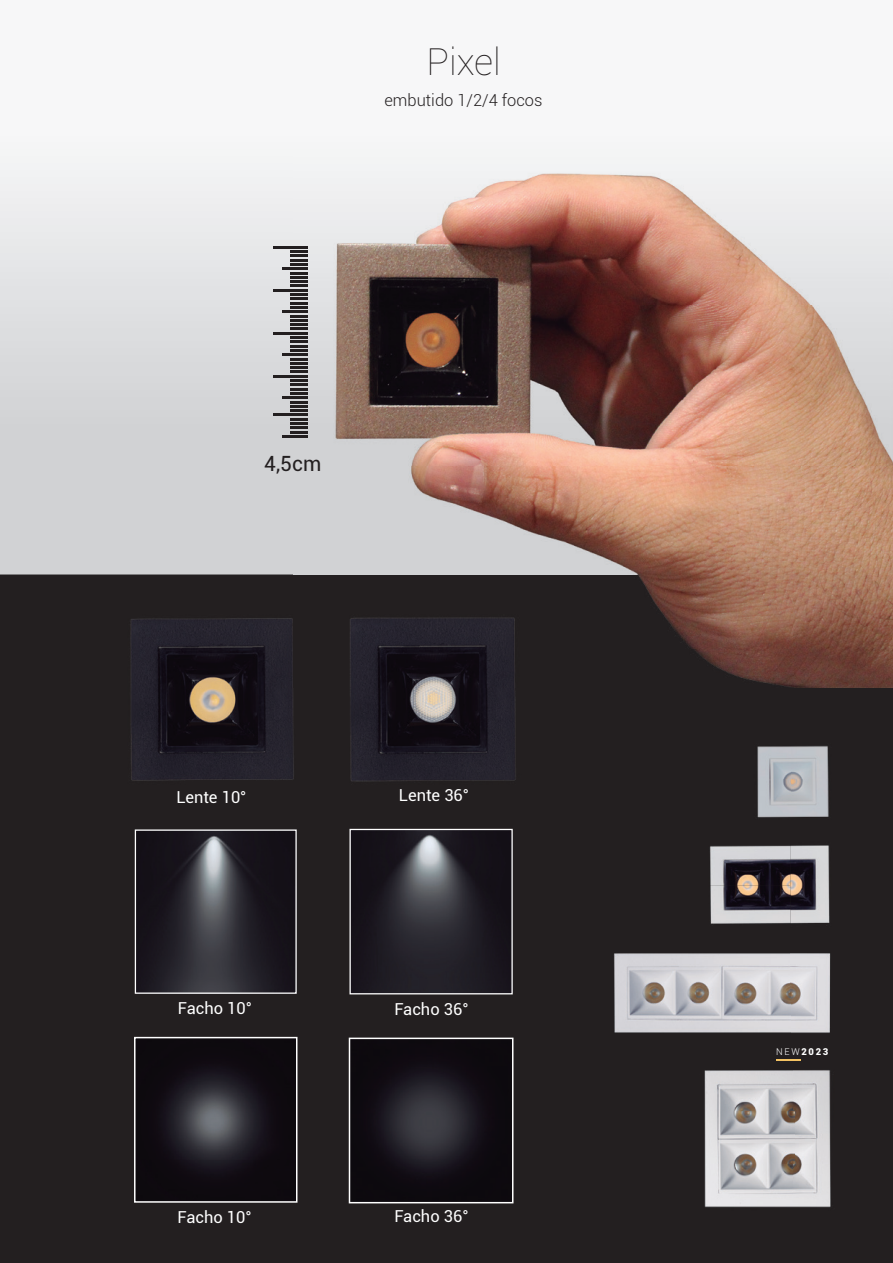
<style>
.page{position:relative;width:893px;height:1263px;background:#fff}
.page>*{position:absolute;margin:0;border:0;box-sizing:border-box;transform-origin:0 0}
.t1{font:100 37.5px "Roboto";color:#231f20}
.t2{font:21px "Roboto";color:#231f20}
.t3{font:16.5px "Roboto";color:#fff}
.t4{font:300 16.5px "Roboto";color:#231f20}
.t5{font:900 9.45px "Roboto";color:#fff}
.s1{font-weight:300}
</style>
<div class="page">
<div style="left:0;top:574px;width:893px;height:689px;background:#231f20"></div>
<svg style="left:0;top:149px;width:294px;height:425px"></svg>
<img style="left:294px;top:574px;width:499px;height:76px">
<img style="left:793px;top:574px;width:100px;height:113px">
<img style="left:695px;top:650px;width:98px;height:37px">
<img style="left:294px;top:149px;width:599px;height:425px">
<hr style="left:273px;top:246px;width:34px;height:2px;background:#231f20">
<hr style="left:273px;top:414px;width:34px;height:2px;background:#231f20">
<hr style="left:273px;top:375px;width:34px;height:2px;background:#231f20">
<hr style="left:290px;top:250px;width:17px;height:3px;background:#231f20">
<svg style="left:290px;top:418px;width:17px;height:2px"></svg>
<hr style="left:290px;top:379px;width:17px;height:3px;background:#231f20">
<hr style="left:290px;top:422px;width:17px;height:3px;background:#231f20">
<svg style="left:290px;top:255px;width:17px;height:6px"></svg>
<hr style="left:290px;top:263px;width:17px;height:3px;background:#231f20">
<svg style="left:290px;top:427px;width:17px;height:6px"></svg>
<svg style="left:290px;top:384px;width:17px;height:10px"></svg>
<hr style="left:282px;top:268px;width:25px;height:2px;background:#231f20">
<hr style="left:282px;top:435px;width:25px;height:2px;background:#231f20">
<hr style="left:282px;top:397px;width:25px;height:2px;background:#231f20">
<svg style="left:290px;top:401px;width:17px;height:6px"></svg>
<hr style="left:290px;top:409px;width:17px;height:3px;background:#231f20">
<svg style="left:290px;top:272px;width:17px;height:15px"></svg>
<hr style="left:273px;top:289px;width:34px;height:2px;background:#231f20">
<hr style="left:290px;top:293px;width:17px;height:3px;background:#231f20">
<svg style="left:290px;top:298px;width:17px;height:10px"></svg>
<hr style="left:282px;top:311px;width:25px;height:2px;background:#231f20">
<svg style="left:290px;top:315px;width:17px;height:15px"></svg>
<hr style="left:273px;top:332px;width:34px;height:2px;background:#231f20">
<hr style="left:290px;top:336px;width:17px;height:3px;background:#231f20">
<svg style="left:290px;top:341px;width:17px;height:10px"></svg>
<hr style="left:282px;top:354px;width:25px;height:2px;background:#231f20">
<svg style="left:290px;top:358px;width:17px;height:6px"></svg>
<hr style="left:290px;top:366px;width:17px;height:3px;background:#231f20">
<svg style="left:290px;top:371px;width:17px;height:2px"></svg>
<img style="left:130px;top:618px;width:164px;height:163px">
<img style="left:294px;top:614px;width:2px;height:36px">
<img style="left:345px;top:614px;width:179px;height:168px">
<img style="left:137px;top:831px;width:158px;height:161px">
<div style="left:135px;top:829px;width:162px;height:165px;border:1px solid #fff"></div>
<img style="left:351px;top:831px;width:160px;height:161px">
<div style="left:349px;top:829px;width:164px;height:165px;border:1px solid #fff"></div>
<img style="left:137px;top:1040px;width:157px;height:160px">
<div style="left:134px;top:1037px;width:163px;height:166px;border:2px solid #fff"></div>
<img style="left:352px;top:1040px;width:158px;height:160px">
<div style="left:349px;top:1037px;width:164px;height:166px;border:2px solid #fff"></div>
<img style="left:757px;top:745px;width:72px;height:73px">
<img style="left:709px;top:845px;width:121px;height:79px">
<img style="left:704px;top:1060px;width:127px;height:148px">
<img style="left:614px;top:953px;width:217px;height:80px">
<svg style="left:776px;top:1059px;width:25px;height:1px"></svg>
<h1 class="t1" style="left:426px;top:36px;width:76px">Pixel</h1>
<p class="t4" style="left:384px;top:89px;width:160px">embutido 1/2/4 focos</p>
<p class="t2" style="left:264px;top:449px;width:59px">4,5cm</p>
<p class="t3" style="left:176px;top:785px;width:72px">Lente 10°</p>
<p class="t3" style="left:399px;top:784px;width:72px">Lente 36°</p>
<p class="t3" style="left:178px;top:997px;width:76px">Facho 10°</p>
<p class="t3" style="left:394px;top:997px;width:76px">Facho 36°</p>
<p class="t5" style="left:776px;top:1045px;width:54px"><span class="s1">NEW</span>2023</p>
<p class="t3" style="left:178px;top:1205px;width:76px">Facho 10°</p>
<p class="t3" style="left:394px;top:1205px;width:76px">Facho 36°</p>
</div>
